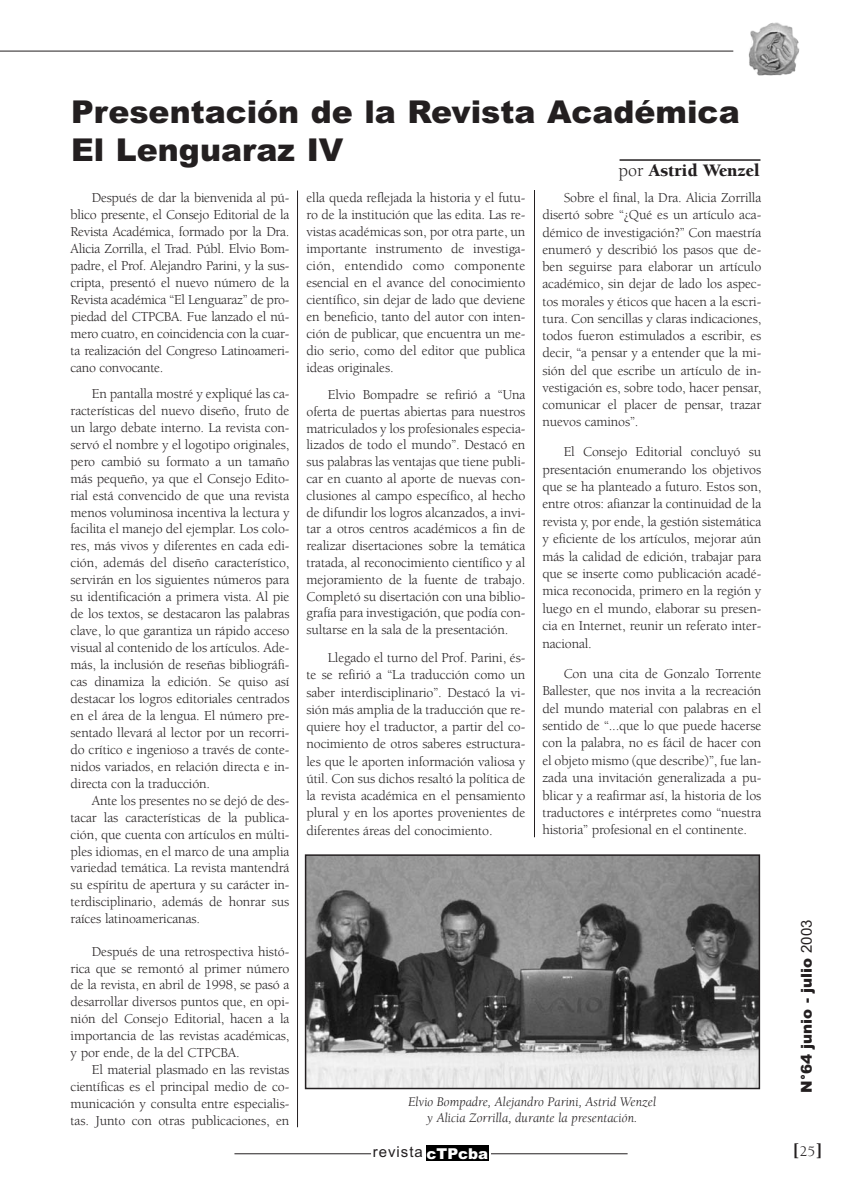
<style>
.page{position:relative;width:851px;height:1191px;background:#fff}
.page>*{position:absolute;margin:0;border:0;box-sizing:border-box;transform-origin:0 0}
.t1{font:900 31.5px/37.8px "Arial";color:#231f20}
.t2{font:900 18px "Berkeley";color:#231f20}
.t3{font:900 15px "Arial";color:#231f20}
.t4{font:15px "Arial MS";letter-spacing:.065em;color:#231f20}
.t5{font:13.95px/17px "Berkeley";letter-spacing:-.01em;color:#231f20;text-align:justify}
.t6{font:italic 13.5px/16.2px "Berkeley";color:#231f20;text-align:center}
.s1{font-weight:400}
.s2{font-family:"Arial";font-weight:900;color:#fff}
.s3{font-family:"Arial MS";font-weight:400}
.s4{font-weight:400;font-size:15px}
</style>
<div class="page">
<div style="left:425px;top:1146px;width:63px;height:15px;background:#000"></div>
<div style="left:371px;top:1145px;width:55px;height:18px;background:#fff"></div>
<hr style="left:234px;top:1153px;width:137px;height:1px;background:#231f20">
<hr style="left:491px;top:1153px;width:136px;height:1px;background:#231f20">
<hr style="left:0;top:51px;width:733px;height:1px;background:#231f20">
<img style="left:748px;top:22px;width:51px;height:53px">
<hr style="left:297px;top:191px;width:1px;height:936px;background:#231f20">
<hr style="left:534px;top:190px;width:1px;height:647px;background:#231f20">
<img style="left:308px;top:857px;width:449px;height:229px">
<div style="left:305px;top:854px;width:455px;height:235px;border:2px solid #231f20"></div>
<hr style="left:619px;top:159px;width:141px;height:2px;background:#231f20">
<h1 class="t1" style="left:71px;top:96px;width:670px">Presentación de la Revista Académica<br>El Lenguaraz IV</h1>
<p class="t2" style="left:618px;top:163px;width:142px"><span class="s1">por</span> Astrid Wenzel</p>
<p class="t5" style="left:71px;top:191px;width:220px;text-indent:21px">Después de dar la bienvenida al pú&shy;blico presente, el Consejo Editorial de la Revista Académica, formado por la Dra.<br>Alicia Zorrilla, el Trad. Públ. Elvio Bom&shy;padre, el Prof. Alejandro Parini, y la sus&shy;cripta, presentó el nuevo número de la Revista académica “El Lenguaraz” de pro&shy;piedad del CTPCBA. Fue lanzado el nú&shy;mero cuatro, en coincidencia con la cuar&shy;ta realización del Congreso Latinoameri&shy;cano convocante.</p>
<p class="t5" style="left:71px;top:386px;width:220px;text-indent:21px">En pantalla mostré y expliqué las ca&shy;racterísticas del nuevo diseño, fruto de un largo debate interno. La revista con&shy;servó el nombre y el logotipo originales, pero cambió su formato a un tamaño más pequeño, ya que el Consejo Edito&shy;rial está convencido de que una revista menos voluminosa incentiva la lectura y facilita el manejo del ejemplar. Los colo&shy;res, más vivos y diferentes en cada edi&shy;ción, además del diseño característico, servirán en los siguientes números para su identificación a primera vista. Al pie de los textos, se destacaron las palabras clave, lo que garantiza un rápido acceso visual al contenido de los artículos. Ade&shy;más, la inclusión de reseñas bibliográfi&shy;cas dinamiza la edición. Se quiso así destacar los logros editoriales centrados en el área de la lengua. El número pre&shy;sentado llevará al lector por un recorri&shy;do crítico e ingenioso a través de conte&shy;nidos variados, en relación directa e in&shy;directa con la traducción.</p>
<p class="t5" style="left:71px;top:793px;width:220px;text-indent:21px">Ante los presentes no se dejó de des&shy;tacar las características de la publica&shy;ción, que cuenta con artículos en múlti&shy;ples idiomas, en el marco de una amplia variedad temática. La revista mantendrá su espíritu de apertura y su carácter in&shy;terdisciplinario, además de honrar sus raíces latinoamericanas.</p>
<p class="t5" style="left:71px;top:944px;width:220px;text-indent:21px">Después de una retrospectiva histó&shy;rica que se remontó al primer número de la revista, en abril de 1998, se pasó a desarrollar diversos puntos que, en opi&shy;nión del Consejo Editorial, hacen a la importancia de las revistas académicas, y por ende, de la del CTPCBA.</p>
<p class="t5" style="left:71px;top:1063px;width:220px;text-indent:21px">El material plasmado en las revistas científicas es el principal medio de co&shy;municación y consulta entre especialis&shy;tas. Junto con otras publicaciones, en</p>
<p class="t5" style="left:306px;top:191px;width:220px">ella queda reflejada la historia y el futu&shy;ro de la institución que las edita. Las re&shy;vistas académicas son, por otra parte, un importante instrumento de investiga&shy;ción, entendido como componente esencial en el avance del conocimiento científico, sin dejar de lado que deviene en beneficio, tanto del autor con inten&shy;ción de publicar, que encuentra un me&shy;dio serio, como del editor que publica ideas originales.</p>
<p class="t5" style="left:306px;top:388px;width:220px;text-indent:21px">Elvio Bompadre se refirió a “Una oferta de puertas abiertas para nuestros matriculados y los profesionales especia&shy;lizados de todo el mundo”. Destacó en sus palabras las ventajas que tiene publi&shy;car en cuanto al aporte de nuevas con&shy;clusiones al campo específico, al hecho de difundir los logros alcanzados, a invi&shy;tar a otros centros académicos a fin de realizar disertaciones sobre la temática tratada, al reconocimiento científico y al mejoramiento de la fuente de trabajo.<br>Completó su disertación con una biblio&shy;grafía para investigación, que podía con&shy;sultarse en la sala de la presentación.</p>
<p class="t5" style="left:306px;top:650px;width:220px;text-indent:21px">Llegado el turno del Prof. Parini, és&shy;te se refirió a “La traducción como un saber interdisciplinario”. Destacó la vi&shy;sión más amplia de la traducción que re&shy;quiere hoy el traductor, a partir del co&shy;nocimiento de otros saberes estructura&shy;les que le aporten información valiosa y útil. Con sus dichos resaltó la política de la revista académica en el pensamiento plural y en los aportes provenientes de diferentes áreas del conocimiento.</p>
<p class="t5" style="left:542px;top:190px;width:220px;text-indent:21px">Sobre el final, la Dra. Alicia Zorrilla disertó sobre “¿Qué es un artículo aca&shy;démico de investigación?” Con maestría enumeró y describió los pasos que de&shy;ben seguirse para elaborar un artículo académico, sin dejar de lado los aspec&shy;tos morales y éticos que hacen a la escri&shy;tura. Con sencillas y claras indicaciones, todos fueron estimulados a escribir, es decir, “a pensar y a entender que la mi&shy;sión del que escribe un artículo de in&shy;vestigación es, sobre todo, hacer pensar, comunicar el placer de pensar, trazar nuevos caminos”.</p>
<p class="t5" style="left:542px;top:444px;width:220px;line-height:17.4px;text-indent:21px">El Consejo Editorial concluyó su presentación enumerando los objetivos que se ha planteado a futuro. Estos son, entre otros: afianzar la continuidad de la revista y, por ende, la gestión sistemática y eficiente de los artículos, mejorar aún más la calidad de edición, trabajar para que se inserte como publicación acadé&shy;mica reconocida, primero en la región y luego en el mundo, elaborar su presen&shy;cia en Internet, reunir un referato inter&shy;nacional.</p>
<p class="t5" style="left:542px;top:666px;width:220px;line-height:17.4px;text-indent:21px">Con una cita de Gonzalo Torrente Ballester, que nos invita a la recreación del mundo material con palabras en el sentido de “...que lo que puede hacerse con la palabra, no es fácil de hacer con el objeto mismo (que describe)”, fue lan&shy;zada una invitación generalizada a pu&shy;blicar y a reafirmar así, la historia de los traductores e intérpretes como “nuestra historia” profesional en el continente.</p>
<p class="t6" style="left:408px;top:1095px;width:250px">Elvio Bompadre, Alejandro Parini, Astrid Wenzel y Alicia Zorrilla, durante la presentación.</p>
<p class="t4" style="left:372px;top:1147px;width:117px">revista <span class="s2">cTPcba</span></p>
<p class="t3" style="left:801px;top:1093px;width:174px;rotate:-90deg">N°64 junio - julio <span class="s3">2003</span></p>
<p class="t2" style="left:792px;top:1143px;width:31px">[<span class="s4">25</span>]</p>
</div>
